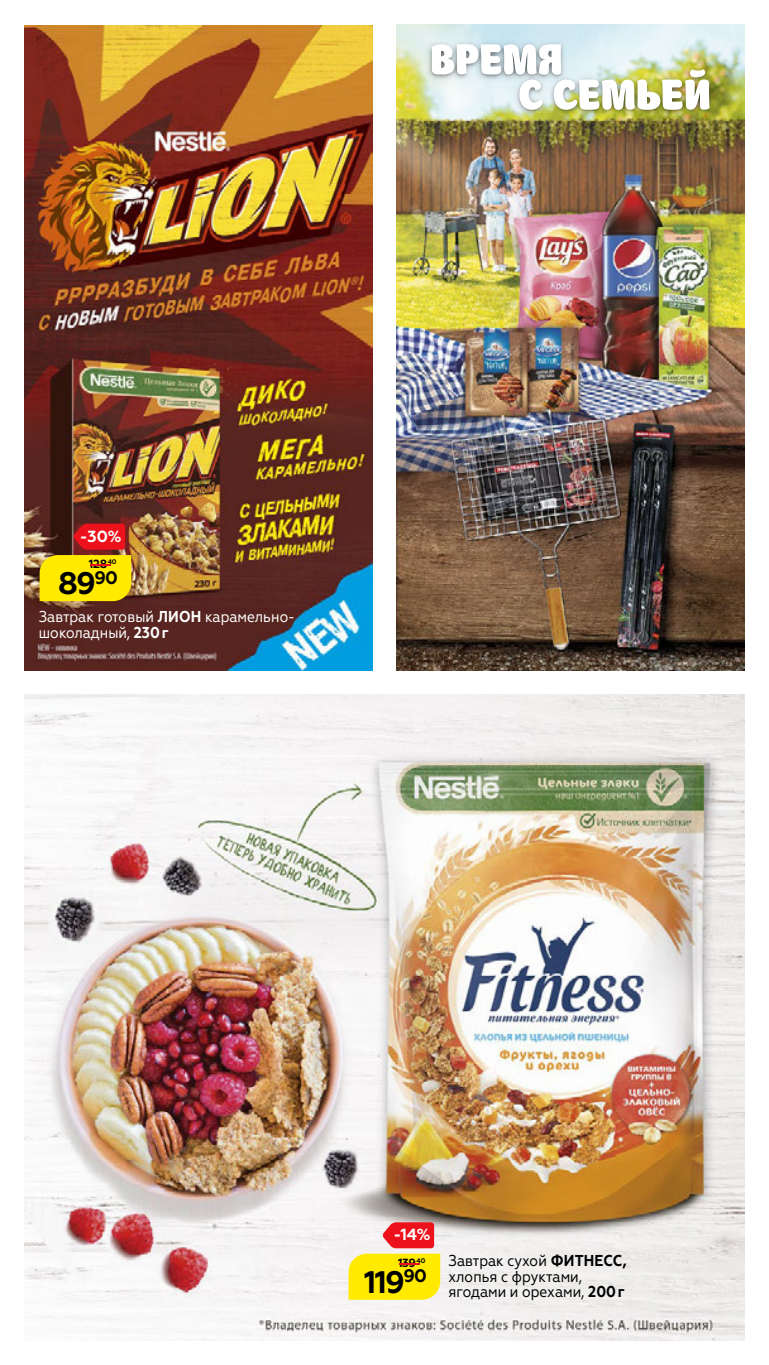
<style>
.page{position:relative;width:769px;height:1365px;background:#fff}
.page>*{position:absolute;margin:0;border:0;box-sizing:border-box;transform-origin:0 0}
.t1{font:700 31.15px "Geometria";color:#000}
.t2{font:700 16.1px "Geometria";color:#fff}
.t3{font:15.75px/15.8px "Geometria Narrow";color:#000}
.t4{font:15.75px/15.8px "Geometria Narrow";color:#fff}
.t5{font:700 11.9px "Geometria";letter-spacing:-.03em;color:#000}
.t6{font:700 11.9px "Geometria";color:#ed111c;scale:5.5 1}
.t7{font:700 6.65px "Geometria";color:#000}
.s1{font-weight:700}
</style>
<div class="page">
<img style="left:25px;top:25px;width:347px;height:645px">
<div style="left:40px;top:555px;width:91px;height:46px;background:#ffea00"></div>
<svg style="left:74px;top:523px;width:51px;height:26px"></svg>
<img style="left:25px;top:694px;width:719px;height:645px">
<svg style="left:349px;top:1222px;width:91px;height:77px"></svg>
<img style="left:397px;top:25px;width:347px;height:645px">
<img style="left:432px;top:42px;width:278px;height:68px">
<p class="t2" style="left:80px;top:526px;width:43px">-30%</p>
<p class="t1" style="left:58px;top:564px;width:61px">89<sup>90</sup></p>
<p class="t7" style="left:108px;top:558px;width:10px">40</p>
<p class="t5" style="left:89px;top:557px;width:20px">128</p>
<p class="t6" style="left:84px;top:557px;width:7px">-</p>
<p class="t4" style="left:39px;top:608px;width:258px">Завтрак готовый <span class="s1">ЛИОН</span> карамельно&shy;шоколадный, <span class="s1">230 г</span></p>
<p class="t2" style="left:393px;top:1225px;width:39px">-14%</p>
<p class="t1" style="left:364px;top:1262px;width:64px">119<sup>90</sup></p>
<p class="t7" style="left:417px;top:1256px;width:10px">40</p>
<p class="t5" style="left:398px;top:1255px;width:20px">139</p>
<p class="t6" style="left:393px;top:1255px;width:7px">-</p>
<p class="t3" style="left:448px;top:1252px;width:180px">Завтрак сухой <span class="s1">ФИТНЕСС, </span>хлопья с фруктами, ягодами и орехами, <span class="s1">200 г</span></p>
</div>
